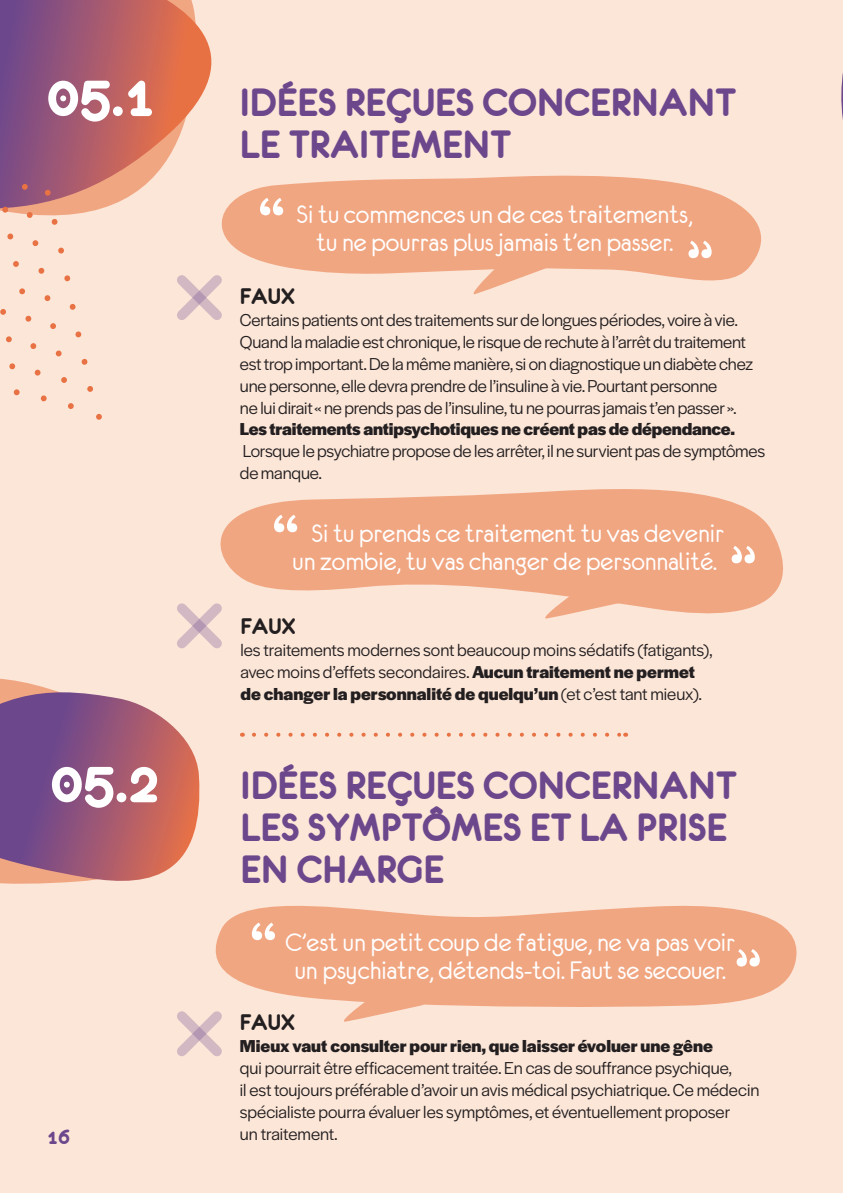
<style>
.page{position:relative;width:843px;height:1193px;background:#fff}
.page>*{position:absolute;margin:0;border:0;box-sizing:border-box;transform-origin:0 0}
.t1{font:70px "A Bee Zee";color:#fff}
.t2{font:63px "Eurofurencebold";color:#fff}
.t3{font:42px/42px "Eurofurencebold";color:#6c478c}
.t4{font:28.2px/28.2px "Eurofurenceregular";color:#fff;text-align:center}
.t5{font:24px "Eurofurencebold";color:#231f20}
.t6{font:22px "Eurofurencebold";color:#6c478c}
.t7{font:18px/22px "Halyard Display";letter-spacing:-.01em;color:#231f20}
.t8{font:700 18px "Halyard Display";letter-spacing:-.01em;color:#231f20}
.s1{font-weight:700}
</style>
<div class="page">
<div style="left:0;top:0;width:842px;height:1192px;background:#fce6d8"></div>
<svg style="left:2px;top:211px;width:89px;height:42px"></svg>
<svg style="left:0;top:678px;width:59px;height:14px"></svg>
<svg style="left:0;top:0;width:212px;height:211px;background:#bb747c"></svg>
<svg style="left:0;top:692px;width:200px;height:192px;background:#a56881"></svg>
<svg style="left:254px;top:732px;width:365px;height:4px"></svg>
<svg style="left:204px;top:172px;width:557px;height:109px;fill:#f1a682"></svg>
<svg style="left:220px;top:489px;width:563px;height:125px;fill:#f1a682"></svg>
<svg style="left:215px;top:905px;width:582px;height:102px;background:#f2ae8d"></svg>
<svg style="left:464px;top:259px;width:87px;height:36px"></svg>
<svg style="left:535px;top:588px;width:90px;height:31px"></svg>
<svg style="left:334px;top:991px;width:90px;height:31px"></svg>
<div style="left:0;top:308px;width:6px;height:7px;background:#e87243;border-radius:50%"></div>
<svg style="left:19px;top:288px;width:6px;height:6px"></svg>
<div style="left:44px;top:295px;width:7px;height:6px;background:#e87243;border-radius:50%"></div>
<svg style="left:25px;top:315px;width:7px;height:7px"></svg>
<svg style="left:50px;top:323px;width:6px;height:6px"></svg>
<div style="left:55px;top:350px;width:7px;height:6px;background:#e87243;border-radius:50%"></div>
<svg style="left:34px;top:369px;width:7px;height:7px"></svg>
<div style="left:30px;top:343px;width:7px;height:6px;background:#e87243;border-radius:50%"></div>
<svg style="left:6px;top:336px;width:6px;height:6px"></svg>
<svg style="left:9px;top:363px;width:6px;height:6px"></svg>
<svg style="left:13px;top:389px;width:7px;height:6px"></svg>
<div style="left:40px;top:395px;width:7px;height:6px;background:#e87243;border-radius:50%"></div>
<svg style="left:68px;top:403px;width:6px;height:6px"></svg>
<div style="left:96px;top:413px;width:6px;height:7px;background:#e87243;border-radius:50%"></div>
<svg style="left:87px;top:385px;width:6px;height:7px"></svg>
<svg style="left:61px;top:376px;width:6px;height:7px"></svg>
<svg style="left:81px;top:358px;width:7px;height:7px"></svg>
<div style="left:75px;top:331px;width:7px;height:6px;background:#e87243;border-radius:50%"></div>
<svg style="left:69px;top:303px;width:7px;height:7px"></svg>
<svg style="left:64px;top:275px;width:6px;height:6px"></svg>
<svg style="left:58px;top:247px;width:6px;height:7px"></svg>
<svg style="left:32px;top:240px;width:7px;height:6px"></svg>
<svg style="left:7px;top:233px;width:7px;height:7px"></svg>
<svg style="left:38px;top:267px;width:7px;height:7px"></svg>
<svg style="left:13px;top:261px;width:6px;height:6px"></svg>
<div style="left:2px;top:206px;width:6px;height:7px;background:#e87243;border-radius:50%"></div>
<svg style="left:27px;top:212px;width:6px;height:6px"></svg>
<svg style="left:51px;top:218px;width:7px;height:7px"></svg>
<div style="left:22px;top:183px;width:6px;height:7px;background:#e87243;border-radius:50%"></div>
<div style="left:45px;top:189px;width:6px;height:7px;background:#e87243;border-radius:50%"></div>
<svg style="left:177px;top:273px;width:47px;height:47px"></svg>
<svg style="left:177px;top:601px;width:47px;height:48px"></svg>
<svg style="left:177px;top:1011px;width:45px;height:45px"></svg>
<svg style="left:841px;top:0;width:2px;height:199px"></svg>
<svg style="left:731px;top:545px;width:23px;height:18px"></svg>
<svg style="left:688px;top:241px;width:23px;height:17px"></svg>
<svg style="left:736px;top:948px;width:23px;height:18px"></svg>
<h2 class="t2" style="left:47px;top:64px;width:111px">05.1</h2>
<h2 class="t2" style="left:51px;top:750px;width:111px">05.2</h2>
<p class="t6" style="left:47px;top:1125px;width:24px">16</p>
<h3 class="t3" style="left:240px;top:81px;width:497px">IDÉES REÇUES CONCERNANT<br>LE TRAITEMENT</h3>
<h1 class="t1" style="left:257px;top:188px;width:30px">“</h1>
<h3 class="t4" style="left:297px;top:200px;width:397px">Si tu commences un de ces traitements, tu ne pourras plus jamais t’en passer.</h3>
<h3 class="t5" style="left:240px;top:284px;width:56px">FAUX</h3>
<p class="t7" style="left:240px;top:308px;width:514px">Certains patients ont des traitements sur de longues périodes, voire à vie.<br>Quand la maladie est chronique, le risque de rechute à l’arrêt du traitement est trop important. De la même manière, si on diagnostique un diabète chez une personne, elle devra prendre de l’insuline à vie. Pourtant personne<br>ne lui dirait « ne prends pas de l’insuline, tu ne pourras jamais t’en passer ».</p>
<p class="t8" style="left:240px;top:415px;width:496px">Les traitements antipsychotiques ne créent pas de dépendance.</p>
<p class="t7" style="left:240px;top:438px;width:526px">Lorsque le psychiatre propose de les arrêter, il ne survient pas de symptômes de manque.</p>
<h1 class="t1" style="left:271px;top:505px;width:30px">“</h1>
<h3 class="t4" style="left:292px;top:519px;width:433px;text-align:right">Si tu prends ce traitement tu vas devenir un zombie, tu vas changer de personnalité.</h3>
<h3 class="t5" style="left:240px;top:613px;width:56px">FAUX</h3>
<p class="t7" style="left:240px;top:637px;width:473px">les traitements modernes sont beaucoup moins sédatifs (fatigants), avec moins d’effets secondaires. <span class="s1">Aucun traitement ne permet de changer la personnalité de quelqu’un</span> (et c’est tant mieux).</p>
<h3 class="t3" style="left:240px;top:763px;width:497px">IDÉES REÇUES CONCERNANT<br>LES SYMPTÔMES ET LA PRISE<br>EN CHARGE</h3>
<h1 class="t1" style="left:249px;top:912px;width:30px">“</h1>
<h3 class="t4" style="left:285px;top:927px;width:451px">C’est un petit coup de fatigue, ne va pas voir un psychiatre, détends-toi. Faut se secouer.</h3>
<h3 class="t5" style="left:240px;top:1009px;width:56px">FAUX</h3>
<p class="t8" style="left:240px;top:1032px;width:474px">Mieux vaut consulter pour rien, que laisser évoluer une gêne</p>
<p class="t7" style="left:240px;top:1055px;width:521px">qui pourrait être efficacement traitée. En cas de souffrance psychique,<br>il est toujours préférable d’avoir un avis médical psychiatrique. Ce médecin spécialiste pourra évaluer les symptômes, et éventuellement proposer<br>un traitement.</p>
</div>
